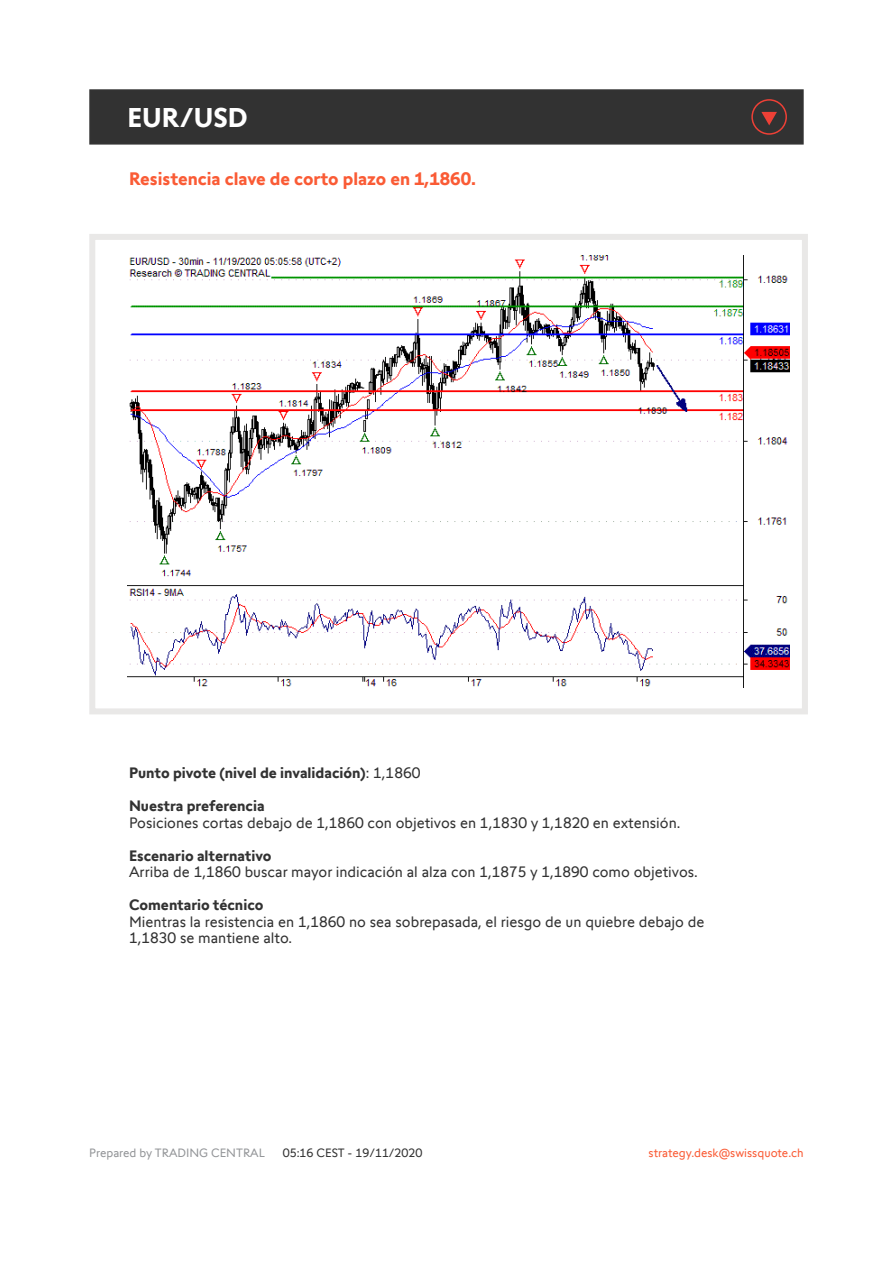
<style>
.page{position:relative;width:893px;height:1263px;background:#fff}
.page>*{position:absolute;margin:0;border:0;box-sizing:border-box;transform-origin:0 0}
.t1{font:700 27px "Swissquote CT";color:#fff}
.t2{font:700 18px "Swissquote CT";color:#fa5b35}
.t3{font:15px/16.5px "Swissquote CT";color:#323232}
.t4{font:700 15px "Swissquote CT";color:#323232}
.t5{font:12px "Swissquote CT";color:#fa5b35}
.t6{font:12px "Swissquote CT";color:#939598}
.t7{font:12px "Swissquote CT";color:#323232}
.s1{font-weight:400}
</style>
<div class="page">
<div style="left:89px;top:234px;width:719px;height:480px;border:6px solid #e9e8e7"></div>
<div style="left:89px;top:89px;width:715px;height:56px;background:#323232;border:2px solid #323232"></div>
<img style="left:128px;top:255px;width:661px;height:432px">
<svg style="left:751px;top:99px;width:36px;height:36px"></svg>
<h1 class="t1" style="left:128px;top:101px;width:122px">EUR/USD</h1>
<p class="t2" style="left:129px;top:168px;width:348px">Resistencia clave de corto plazo en 1,1860.</p>
<p class="t4" style="left:129px;top:764px;width:293px">Punto pivote (nivel de invalidación)<span class="s1">: 1,1860</span></p>
<p class="t4" style="left:129px;top:797px;width:137px">Nuestra preferencia</p>
<p class="t3" style="left:129px;top:814px;width:553px">Posiciones cortas debajo de 1,1860 con objetivos en 1,1830 y 1,1820 en extensión.</p>
<p class="t4" style="left:129px;top:846px;width:144px">Escenario alternativo</p>
<p class="t3" style="left:129px;top:864px;width:570px">Arriba de 1,1860 buscar mayor indicación al alza con 1,1875 y 1,1890 como objetivos.</p>
<p class="t4" style="left:129px;top:896px;width:136px">Comentario técnico</p>
<p class="t3" style="left:129px;top:913px;width:577px">Mientras la resistencia en 1,1860 no sea sobrepasada, el riesgo de un quiebre debajo de<br>1,1830 se mantiene alto.</p>
<p class="t6" style="left:89px;top:1145px;width:177px">Prepared by TRADING CENTRAL</p>
<p class="t7" style="left:283px;top:1145px;width:141px">05:16 CEST - 19/11/2020</p>
<p class="t5" style="left:649px;top:1145px;width:157px">strategy.desk@swissquote.ch</p>
</div>
